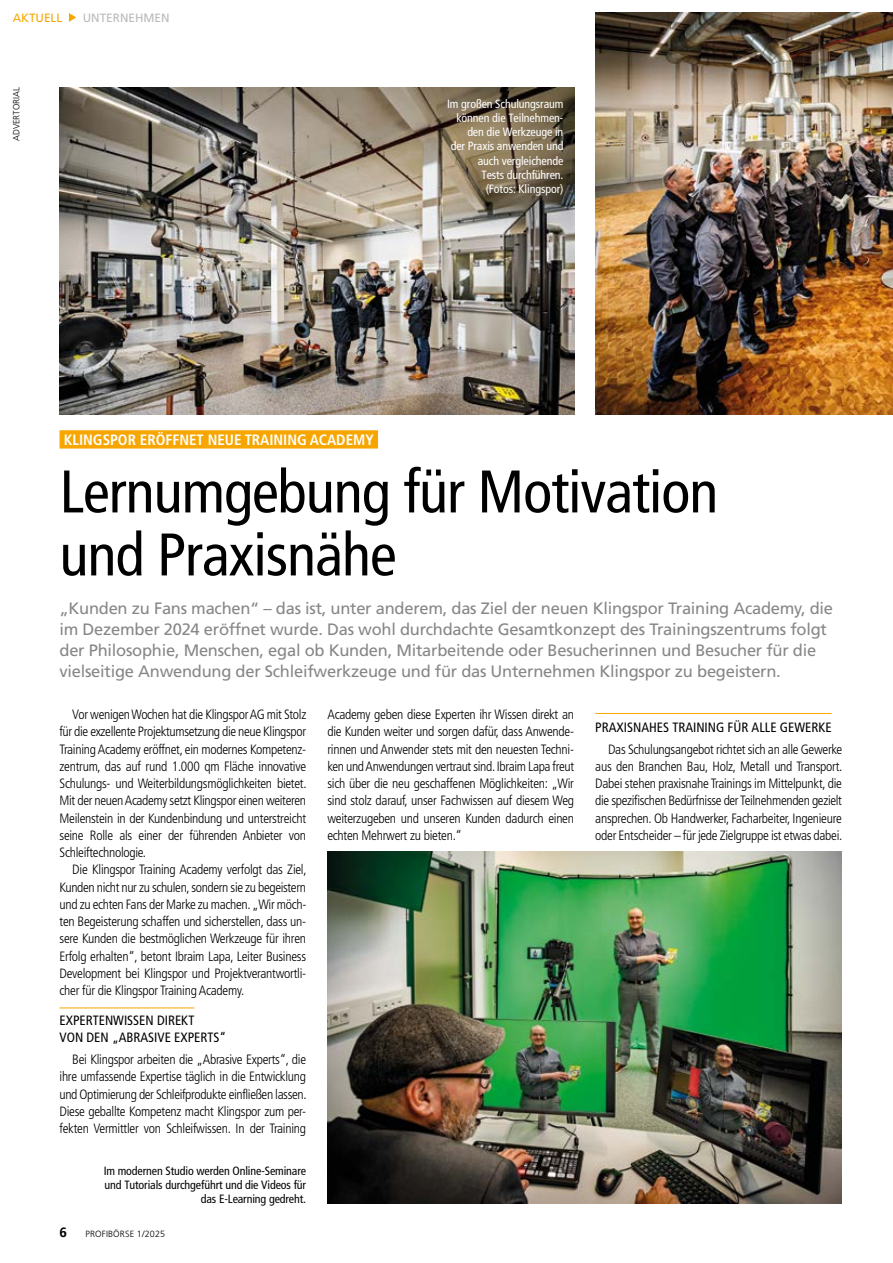
<style>
.page{position:relative;width:893px;height:1263px;background:#fff}
.page>*{position:absolute;margin:0;border:0;box-sizing:border-box;transform-origin:0 0}
.t1{font:condensed 60px/63px "Frutigercondensed 57";letter-spacing:-.015em;color:#000}
.t2{font:16.5px/21px "Frutiger";letter-spacing:-.015em;color:#878787}
.t3{font:15px "Frutigercondensed 67 Bold Cond";color:#fff}
.t4{font:13.5px/17.2px "Frutigercondensed 47 Light Cond";letter-spacing:-.02em;color:#000;text-align:justify}
.t5{font:condensed 13.5px/17.2px "Frutigercondensed 57";color:#000}
.t6{font:700 13.5px "Frutiger";color:#000}
.t7{font:condensed 12px/14.2px "Frutigercondensed 57";letter-spacing:-.01em;color:#fff;text-align:right}
.t8{font:condensed 12px/14.2px "Frutigercondensed 57";letter-spacing:-.01em;color:#000;text-align:right}
.t9{font:12px "Frutiger";color:#bababa}
.t10{font:12px "Frutiger";color:#f7a600}
.t11{font:300 9px "Frutiger";letter-spacing:.015em;color:#000}
</style>
<div class="page">
<hr style="left:60px;top:1007px;width:134px;height:1px;background:#f7a600">
<div style="left:60px;top:430px;width:318px;height:19px;background:#f7a600"></div>
<img style="left:60px;top:87px;width:514px;height:328px">
<img style="left:595px;top:13px;width:298px;height:402px">
<hr style="left:595px;top:713px;width:237px;height:1px;background:#f7a600">
<img style="left:327px;top:851px;width:515px;height:352px">
<svg style="left:69px;top:13px;width:7px;height:9px"></svg>
<p class="t10" style="left:13px;top:11px;width:51px">AKTUELL</p>
<p class="t9" style="left:83px;top:11px;width:88px">UNTERNEHMEN</p>
<p class="t11" style="left:11px;top:141px;width:55px;rotate:-90deg">ADVERTORIAL</p>
<p class="t7" style="left:447px;top:96px;width:118px">Im großen Schulungsraum können die Teilnehmen&shy;den die Werkzeuge in<br>der Praxis anwenden und auch vergleichende<br>Tests durchführen.<br>(Fotos: Klingspor)</p>
<p class="t3" style="left:64px;top:431px;width:311px">KLINGSPOR ERÖFFNET NEUE TRAINING ACADEMY</p>
<h1 class="t1" style="left:60px;top:460px;width:660px">Lernumgebung für Motivation und Praxisnähe</h1>
<p class="t2" style="left:60px;top:598px;width:775px">„Kunden zu Fans machen“ – das ist, unter anderem, das Ziel der neuen Klingspor Training Academy, die im Dezember 2024 eröffnet wurde. Das wohl durchdachte Gesamtkonzept des Trainingszentrums folgt der Philosophie, Menschen, egal ob Kunden, Mitarbeitende oder Besucherinnen und Besucher für die vielseitige Anwendung der Schleifwerkzeuge und für das Unternehmen Klingspor zu begeistern.</p>
<p class="t5" style="left:595px;top:719px;width:238px">PRAXISNAHES TRAINING FÜR ALLE GEWERKE</p>
<p class="t4" style="left:595px;top:740px;width:249px;text-indent:13px">Das Schulungsangebot richtet sich an alle Gewerke aus den Branchen Bau, Holz, Metall und Transport.<br>Dabei stehen praxisnahe Trainings im Mittelpunkt, die die spezifischen Bedürfnisse der Teilnehmenden gezielt ansprechen. Ob Handwerker, Facharbeiter, Ingenieure oder Entscheider – für jede Zielgruppe ist etwas dabei.</p>
<p class="t4" style="left:60px;top:706px;width:249px;text-indent:13px">Vor wenigen Wochen hat die Klingspor AG mit Stolz für die exzellente Projektumsetzung die neue Klingspor Training Academy eröffnet, ein modernes Kompetenz&shy;zentrum, das auf rund 1.000 qm Fläche innovative Schulungs- und Weiterbildungsmöglichkeiten bietet.<br>Mit der neuen Academy setzt Klingspor einen weiteren Meilenstein in der Kundenbindung und unterstreicht seine Rolle als einer der führenden Anbieter von Schleiftechnologie.</p>
<p class="t4" style="left:60px;top:861px;width:249px;text-indent:13px">Die Klingspor Training Academy verfolgt das Ziel, Kunden nicht nur zu schulen, sondern sie zu begeistern und zu echten Fans der Marke zu machen. „Wir möch&shy;ten Begeisterung schaffen und sicherstellen, dass un&shy;sere Kunden die bestmöglichen Werkzeuge für ihren Erfolg erhalten“, betont Ibraim Lapa, Leiter Business Development bei Klingspor und Projektverantwortli&shy;cher für die Klingspor Training Academy.</p>
<p class="t5" style="left:60px;top:1012px;width:168px">EXPERTENWISSEN DIREKT<br>VON DEN „ABRASIVE EXPERTS“</p>
<p class="t4" style="left:60px;top:1051px;width:249px;text-indent:13px">Bei Klingspor arbeiten die „Abrasive Experts“, die ihre umfassende Expertise täglich in die Entwicklung und Optimierung der Schleifprodukte einfließen lassen.<br>Diese geballte Kompetenz macht Klingspor zum per&shy;fekten Vermittler von Schleifwissen. In der Training</p>
<p class="t4" style="left:327px;top:706px;width:248px">Academy geben diese Experten ihr Wissen direkt an die Kunden weiter und sorgen dafür, dass Anwende&shy;rinnen und Anwender stets mit den neuesten Techni&shy;ken und Anwendungen vertraut sind. Ibraim Lapa freut sich über die neu geschaffenen Möglichkeiten: „Wir sind stolz darauf, unser Fachwissen auf diesem Weg weiterzugeben und unseren Kunden dadurch einen echten Mehrwert zu bieten.“</p>
<p class="t8" style="left:104px;top:1163px;width:204px">Im modernen Studio werden Online-Seminare und Tutorials durchgeführt und die Videos für das E-Learning gedreht.</p>
<p class="t6" style="left:60px;top:1225px;width:9px">6</p>
<p class="t11" style="left:85px;top:1229px;width:81px">PROFIBÖRSE 1/2025</p>
</div>
